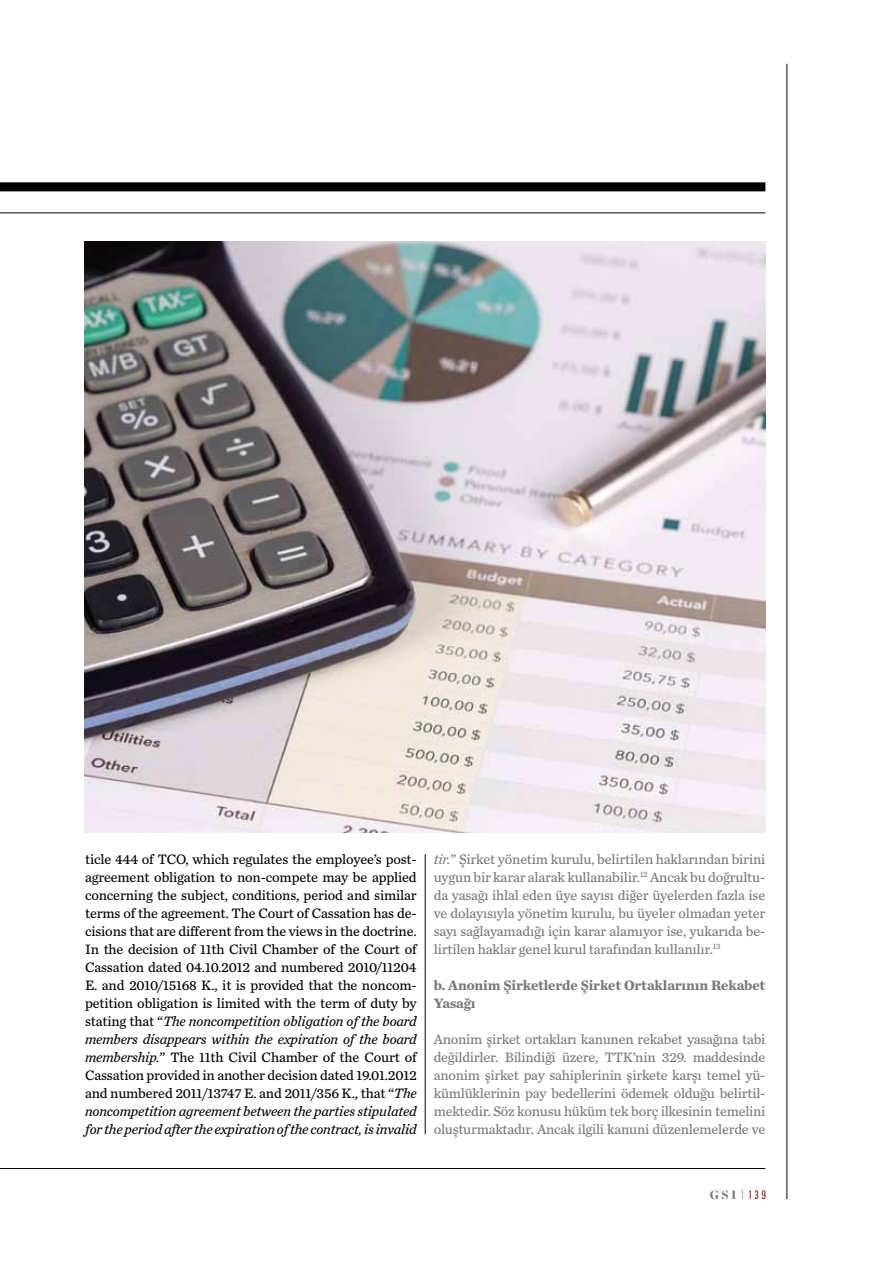
<style>
.page{position:relative;width:893px;height:1263px;background:#fff}
.page>*{position:absolute;margin:0;border:0;box-sizing:border-box;transform-origin:0 0}
.t1{font:14.25px/18px "Chronicle Text G3";letter-spacing:-.01em;color:#000;text-align:justify}
.t2{font:14.25px/18px "Chronicle Text G3";letter-spacing:-.015em;color:#77787b;text-align:justify}
.t3{font:700 14.25px/18px "Chronicle Text G3";letter-spacing:-.01em;color:#77787b}
.t4{font:900 12px "Chronicle Display";color:#77787b}
.s1{font-style:italic}
.s2{font-family:"Flama Condensed Basic";font-weight:400}
.s3{font-family:"Flama Condensed Basic";font-weight:400;color:#87171a}
</style>
<div class="page">
<div style="left:0;top:182px;width:765px;height:9px;background:#000"></div>
<hr style="left:0;top:213px;width:765px;height:1px;background:#000">
<hr style="left:787px;top:64px;width:1px;height:1135px;background:#000">
<hr style="left:0;top:1168px;width:765px;height:1px;background:#000">
<hr style="left:425px;top:854px;width:1px;height:280px;background:#000">
<img style="left:85px;top:242px;width:680px;height:591px">
<p class="t1" style="left:85px;top:849px;width:333px">ticle 444 of TCO, which regulates the employee’s post&shy;agreement obligation to non-compete may be applied concerning the subject, conditions, period and similar terms of the agreement. The Court of Cassation has de&shy;cisions that are different from the views in the doctrine.<br>In the decision of 11th Civil Chamber of the Court of Cassation dated 04.10.2012 and numbered 2010/11204<br>E. and 2010/15168 K., it is provided that the noncom&shy;petition obligation is limited with the term of duty by stating that “<span class="s1">The noncompetition obligation of the board members disappears within the expiration of the board membership.</span>” The 11th Civil Chamber of the Court of Cassation provided in another decision dated 19.01.2012 and numbered 2011/13747 E. and 2011/356 K., that “<span class="s1">The noncompetition agreement between the parties stipulated for the period after the expiration of the contract, is invalid</span></p>
<p class="t2" style="left:434px;top:849px;width:333px"><span class="s1">tir.</span>” Şirket yönetim kurulu, belirtilen haklarından birini uygun bir karar alarak kullanabilir.<sup>12</sup> Ancak bu doğrultu&shy;da yasağı ihlal eden üye sayısı diğer üyelerden fazla ise ve dolayısıyla yönetim kurulu, bu üyeler olmadan yeter sayı sağlayamadığı için karar alamıyor ise, yukarıda be&shy;lirtilen haklar genel kurul tarafından kullanılır.<sup>13</sup></p>
<p class="t3" style="left:434px;top:975px;width:333px">b. Anonim Şirketlerde Şirket Ortaklarının Rekabet<br>Yasağı</p>
<p class="t2" style="left:434px;top:1029px;width:333px">Anonim şirket ortakları kanunen rekabet yasağına tabi değildirler. Bilindiği üzere, TTK’nin 329. maddesinde anonim şirket pay sahiplerinin şirkete karşı temel yü&shy;kümlüklerinin pay bedellerini ödemek olduğu belirtil&shy;mektedir. Söz konusu hüküm tek borç ilkesinin temelini oluşturmaktadır. Ancak ilgili kanuni düzenlemelerde ve</p>
<p class="t4" style="left:710px;top:1185px;width:58px">gsi <span class="s2">|</span> <span class="s3">139</span></p>
</div>
